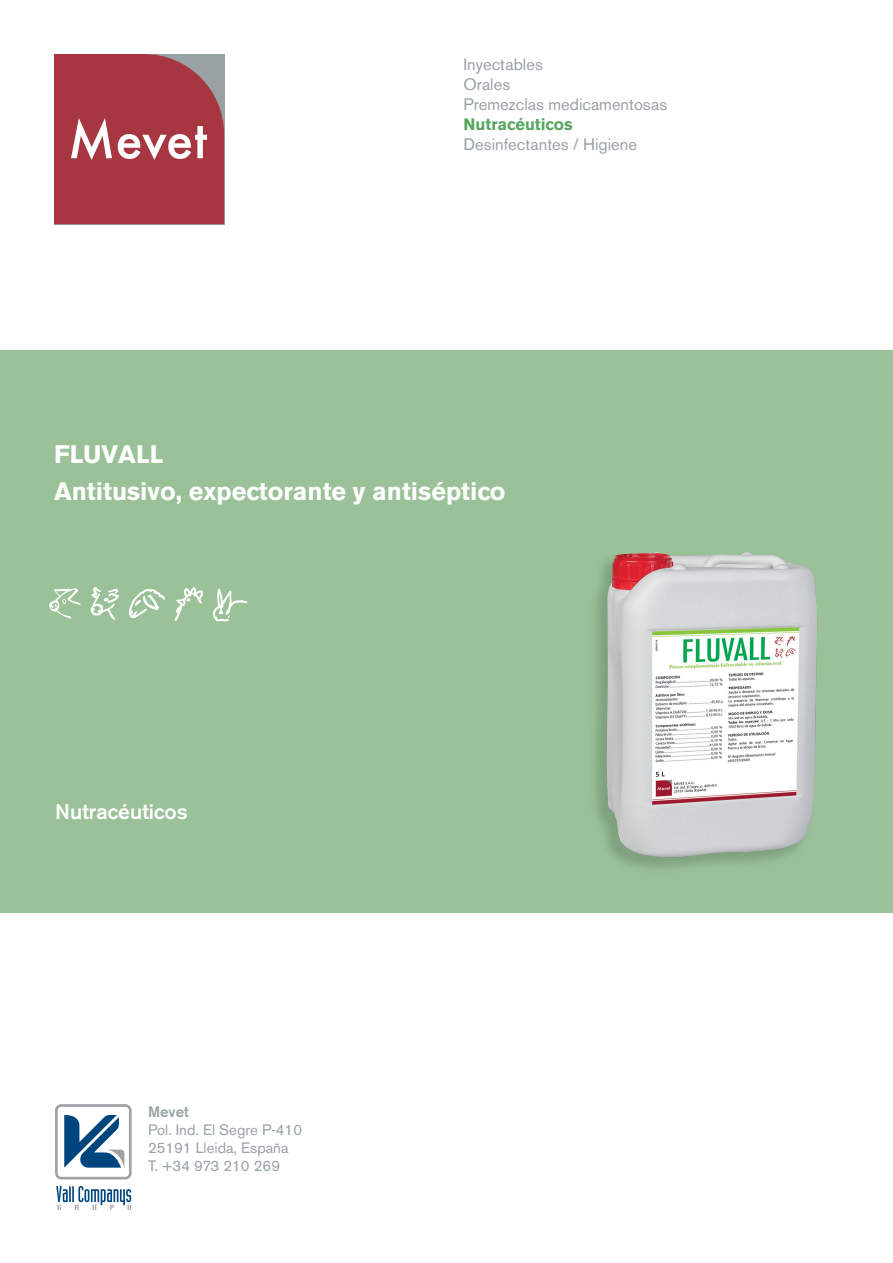
<style>
.page{position:relative;width:893px;height:1263px;background:#fff}
.page>*{position:absolute;margin:0;border:0;box-sizing:border-box;transform-origin:0 0}
.t1{font:700 25.05px/37.2px "Akzidenz Grotesk BE";color:#fff}
.t2{font:500 21px "Akzidenz Grotesk BE";color:#fff}
.t3{font:16.5px/19.8px "Akzidenz Grotesk BE";color:#98a1a4}
.t4{font:700 16.5px "Akzidenz Grotesk BE";color:#5aa562}
.t5{font:15px/18px "Akzidenz Grotesk BE";color:#98a1a4}
.t6{font:500 15px "Akzidenz Grotesk BE";color:#98a1a4}
</style>
<div class="page">
<svg style="left:54px;top:54px;width:170px;height:170px;background:#aa4850"></svg>
<div style="left:0;top:350px;width:893px;height:563px;background:#9ac198"></div>
<svg style="left:55px;top:1104px;width:77px;height:75px"></svg>
<svg style="left:56px;top:1186px;width:75px;height:24px"></svg>
<img style="left:607px;top:552px;width:211px;height:306px">
<svg style="left:49px;top:588px;width:32px;height:31px"></svg>
<svg style="left:91px;top:587px;width:28px;height:33px"></svg>
<svg style="left:128px;top:589px;width:37px;height:29px"></svg>
<svg style="left:175px;top:587px;width:28px;height:34px"></svg>
<svg style="left:213px;top:588px;width:35px;height:34px"></svg>
<p class="t3" style="left:463px;top:55px;width:205px">Inyectables<br>Orales<br>Premezclas medicamentosas</p>
<p class="t4" style="left:463px;top:115px;width:111px">Nutracéuticos</p>
<p class="t3" style="left:463px;top:134px;width:175px">Desinfectantes / Higiene</p>
<h1 class="t1" style="left:54px;top:435px;width:453px">FLUVALL<br>Antitusivo, expectorante y antiséptico</h1>
<p class="t2" style="left:55px;top:799px;width:134px">Nutracéuticos</p>
<p class="t6" style="left:148px;top:1102px;width:42px">Mevet</p>
<p class="t5" style="left:148px;top:1121px;width:156px">Pol. Ind. El Segre P-410<br>25191 Lleida, España<br>T. +34 973 210 269</p>
</div>
